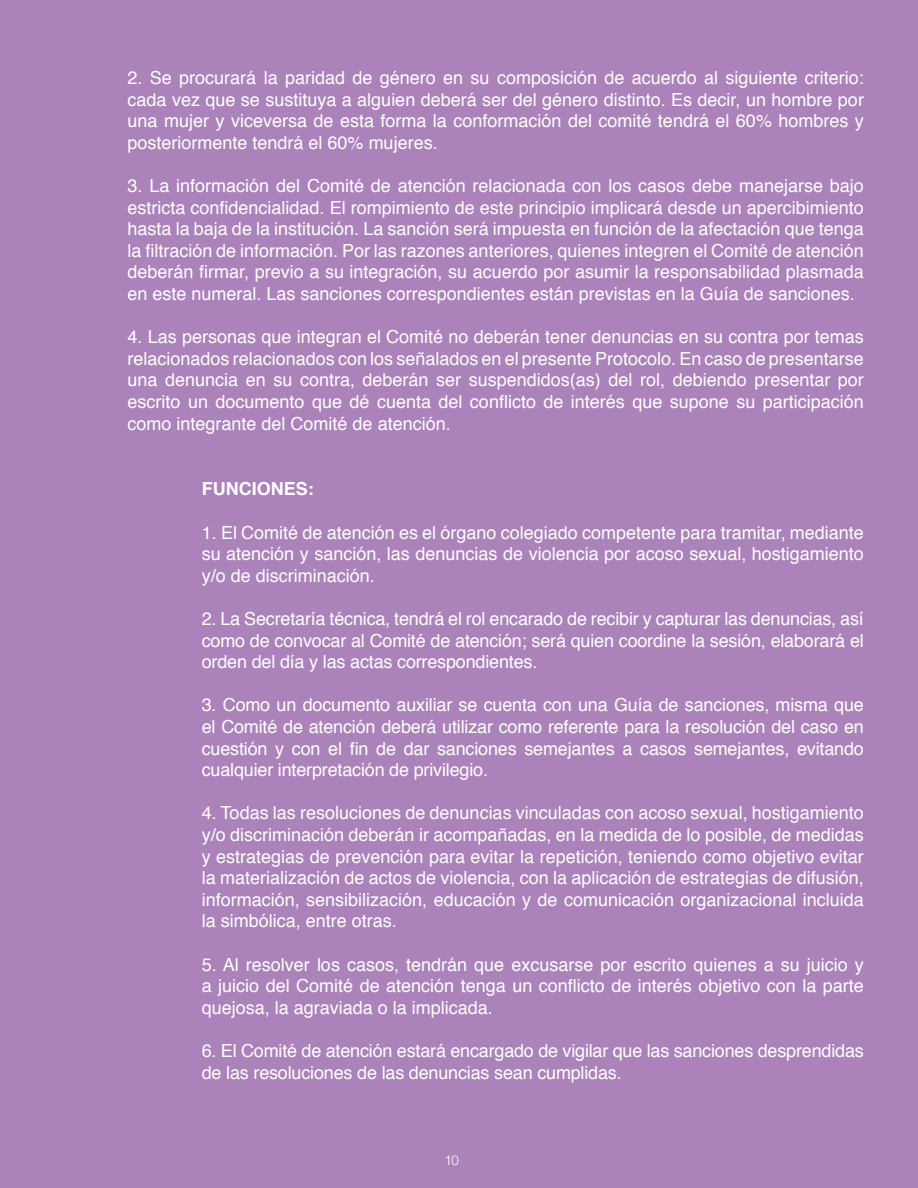
<style>
.page{position:relative;width:918px;height:1188px;background:#ab82ba}
.page>*{position:absolute;margin:0;border:0;box-sizing:border-box;transform-origin:0 0}
.t1{font:18px/21.6px "Helvetica";color:#fff;text-align:justify}
.t2{font:700 18px "Helvetica";color:#fff}
.t3{font:300 13.5px "Helvetica";color:#fff}
</style>
<div class="page">
<p class="t1" style="left:128px;top:67px;width:738px">2. Se procurará la paridad de género en su composición de acuerdo al siguiente criterio: cada vez que se sustituya a alguien deberá ser del género distinto. Es decir, un hombre por una mujer y viceversa de esta forma la conformación del comité tendrá el 60% hombres y posteriormente tendrá el 60% mujeres.</p>
<p class="t1" style="left:128px;top:175px;width:738px">3. La información del Comité de atención relacionada con los casos debe manejarse bajo estricta confidencialidad. El rompimiento de este principio implicará desde un apercibimiento hasta la baja de la institución. La sanción será impuesta en función de la afectación que tenga la filtración de información. Por las razones anteriores, quienes integren el Comité de atención deberán firmar, previo a su integración, su acuerdo por asumir la responsabilidad plasmada en este numeral. Las sanciones correspondientes están previstas en la Guía de sanciones.</p>
<p class="t1" style="left:128px;top:327px;width:738px">4. Las personas que integran el Comité no deberán tener denuncias en su contra por temas relacionados relacionados con los señalados en el presente Protocolo. En caso de presentarse una denuncia en su contra, deberán ser suspendidos(as) del rol, debiendo presentar por escrito un documento que dé cuenta del conflicto de interés que supone su participación como integrante del Comité de atención.</p>
<p class="t2" style="left:202px;top:474px;width:113px">FUNCIONES:</p>
<p class="t1" style="left:202px;top:522px;width:664px">1. El Comité de atención es el órgano colegiado competente para tramitar, mediante su atención y sanción, las denuncias de violencia por acoso sexual, hostigamiento y/o de discriminación.</p>
<p class="t1" style="left:202px;top:608px;width:664px">2. La Secretaría técnica, tendrá el rol encarado de recibir y capturar las denuncias, así como de convocar al Comité de atención; será quien coordine la sesión, elaborará el orden del día y las actas correspondientes.</p>
<p class="t1" style="left:202px;top:695px;width:664px">3. Como un documento auxiliar se cuenta con una Guía de sanciones, misma que el Comité de atención deberá utilizar como referente para la resolución del caso en cuestión y con el fin de dar sanciones semejantes a casos semejantes, evitando cualquier interpretación de privilegio.</p>
<p class="t1" style="left:202px;top:803px;width:664px">4. Todas las resoluciones de denuncias vinculadas con acoso sexual, hostigamiento y/o discriminación deberán ir acompañadas, en la medida de lo posible, de medidas y estrategias de prevención para evitar la repetición, teniendo como objetivo evitar la materialización de actos de violencia, con la aplicación de estrategias de difusión, información, sensibilización, educación y de comunicación organizacional incluida la simbólica, entre otras.</p>
<p class="t1" style="left:202px;top:954px;width:664px">5. Al resolver los casos, tendrán que excusarse por escrito quienes a su juicio y a juicio del Comité de atención tenga un conflicto de interés objetivo con la parte quejosa, la agraviada o la implicada.</p>
<p class="t1" style="left:202px;top:1040px;width:664px">6. El Comité de atención estará encargado de vigilar que las sanciones desprendidas de las resoluciones de las denuncias sean cumplidas.</p>
<p class="t3" style="left:444px;top:1149px;width:16px">10</p>
</div>
